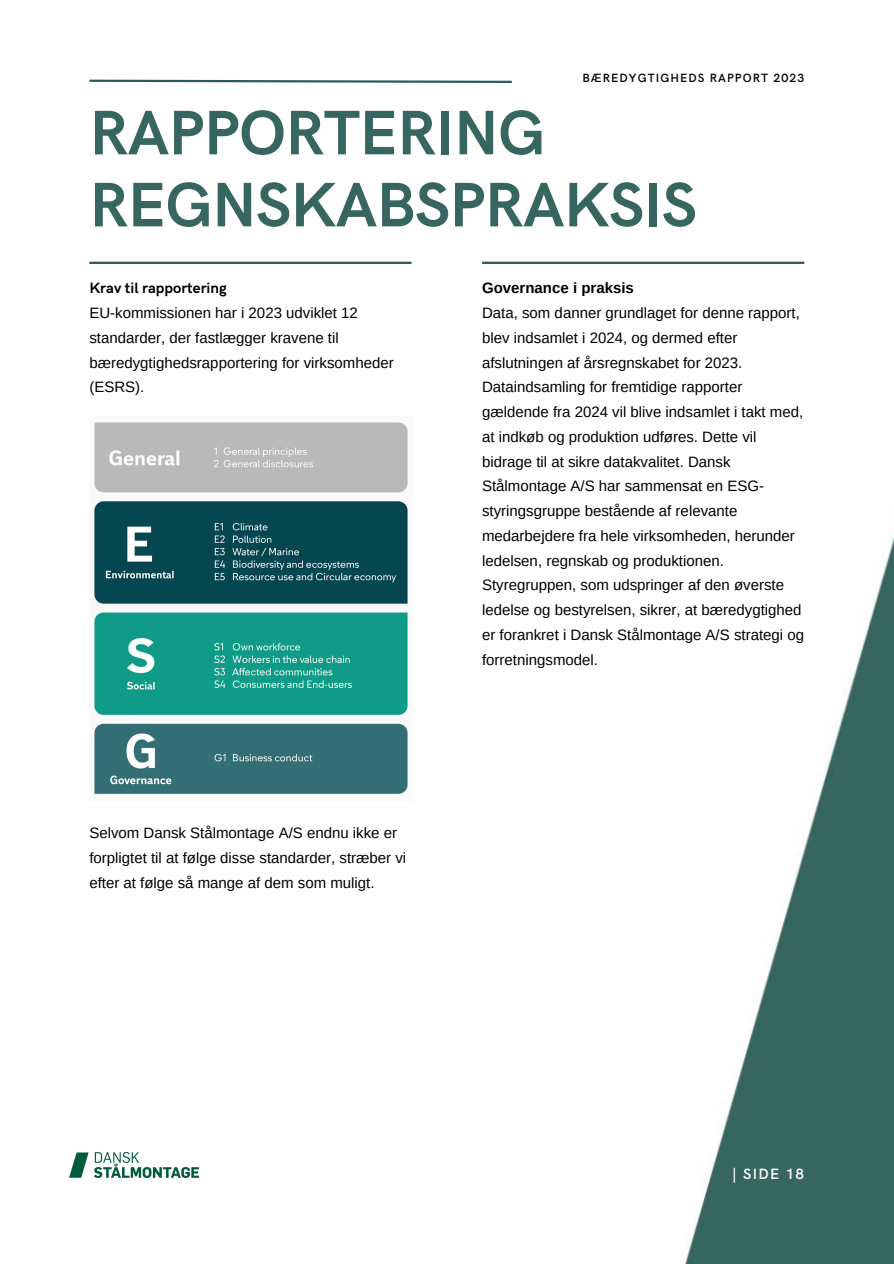
<style>
.page{position:relative;width:894px;height:1264px;background:#fff}
.page>*{position:absolute;margin:0;border:0;box-sizing:border-box;transform-origin:0 0}
.t1{font:700 63px/72px "HK Grotesk";letter-spacing:-.01em;color:#376660}
.t2{font:15px/24.8px "Arimo";color:#000}
.t3{font:600 15px "HK Grotesk";letter-spacing:.09em;color:#fff}
.t4{font:600 12px "HK Grotesk";letter-spacing:.09em;color:#000}
.s1{font-family:"HK Grotesk";font-weight:700}
.s2{font-weight:700}
</style>
<div class="page">
<svg style="left:89px;top:79px;width:423px;height:4px"></svg>
<hr style="left:89px;top:262px;width:322px;height:2px;background:#2f5958">
<hr style="left:482px;top:262px;width:322px;height:2px;background:#2f5958">
<img style="left:69px;top:1152px;width:129px;height:25px">
<img style="left:685px;top:539px;width:208px;height:724px">
<img style="left:94px;top:422px;width:314px;height:372px">
<h3 class="t4" style="left:582px;top:71px;width:223px">BÆREDYGTIGHEDS RAPPORT 2023</h3>
<p class="t1" style="left:89px;top:99px;width:608px">RAPPORTERING<br>REGNSKABSPRAKSIS</p>
<h1 class="t2" style="left:89px;top:275px;width:306px"><span class="s1">Krav til rapportering<br></span>EU-kommissionen har i 2023 udviklet 12 standarder, der fastlægger kravene til bæredygtighedsrapportering for virksomheder (ESRS).</h1>
<p class="t2" style="left:89px;top:820px;width:318px">Selvom Dansk Stålmontage A/S endnu ikke er forpligtet til at følge disse standarder, stræber vi efter at følge så mange af dem som muligt.</p>
<p class="t2" style="left:482px;top:275px;width:323px"><span class="s2">Governance i praksis<br></span>Data, som danner grundlaget for denne rapport, blev indsamlet i 2024, og dermed efter afslutningen af årsregnskabet for 2023.<br>Dataindsamling for fremtidige rapporter gældende fra 2024 vil blive indsamlet i takt med, at indkøb og produktion udføres. Dette vil bidrage til at sikre datakvalitet. Dansk Stålmontage A/S har sammensat en ESG&shy;styringsgruppe bestående af relevante medarbejdere fra hele virksomheden, herunder ledelsen, regnskab og produktionen.<br>Styregruppen, som udspringer af den øverste ledelse og bestyrelsen, sikrer, at bæredygtighed er forankret i Dansk Stålmontage A/S strategi og forretningsmodel.</p>
<p class="t3" style="left:731px;top:1165px;width:74px">| SIDE 18</p>
</div>
